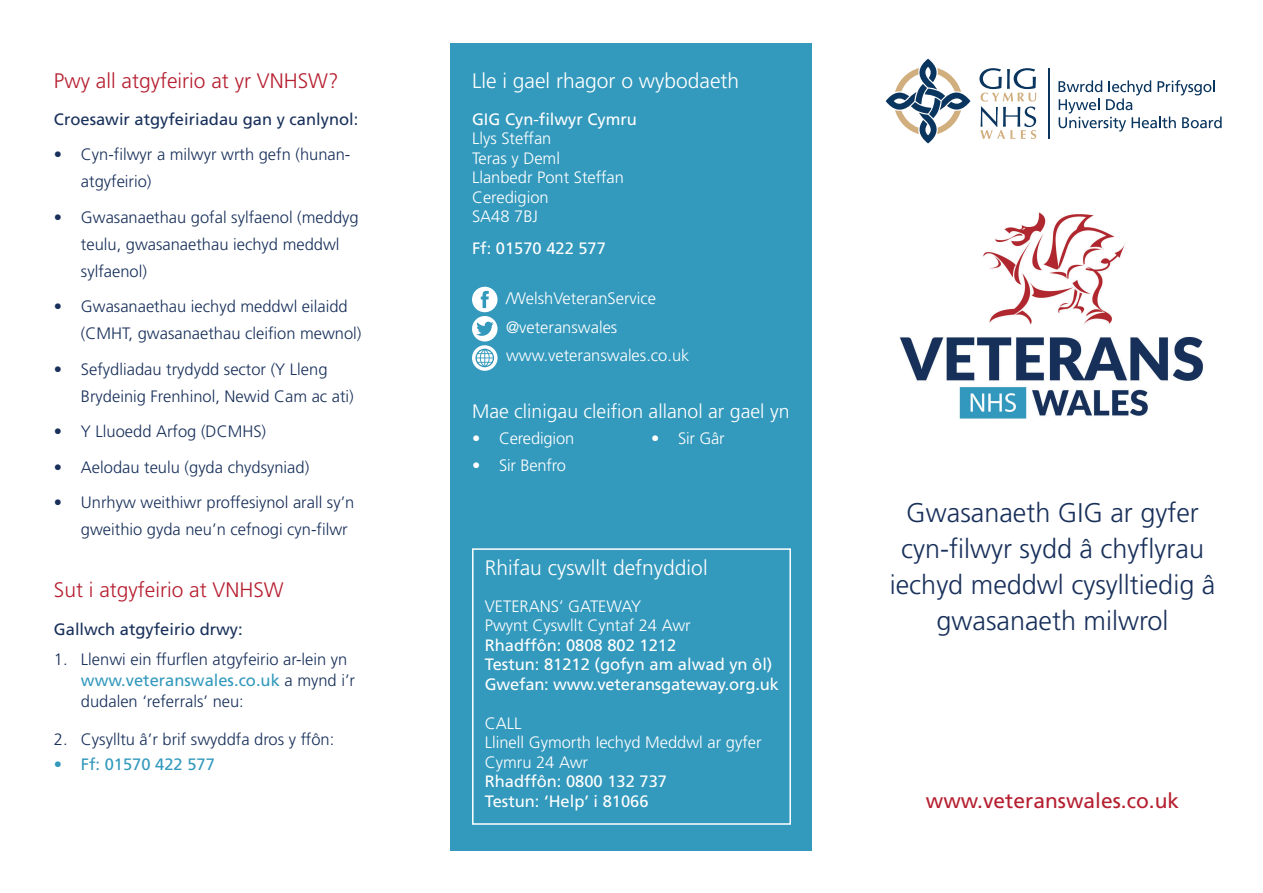
<style>
.page{position:relative;width:1263px;height:893px;background:#fff}
.page>*{position:absolute;margin:0;border:0;box-sizing:border-box;transform-origin:0 0}
.t1{font:300 27px/36px "Frutiger";color:#18305a;text-align:center}
.t2{font:300 21px "Frutiger";color:#b61f30}
.t3{font:300 21px "Frutiger";color:#fff}
.t4{font:21px "Frutiger";color:#b61f30}
.t5{font:300 19.5px "Frutiger";color:#fff}
.t6{font:300 16.5px/27px "Frutiger";color:#18305a}
.t7{font:300 16.5px/19.5px "Frutiger";color:#fff}
.t8{font:16.5px "Frutiger";color:#fff}
.t9{font:16.5px "Frutiger";color:#18305a}
.t10{font:16.5px "Frutiger";color:#3399bd}
.s1{font-weight:400;color:#3399bd}
</style>
<div class="page">
<div style="left:451px;top:43px;width:361px;height:807px;background:#3399bd"></div>
<svg style="left:886px;top:59px;width:84px;height:84px"></svg>
<svg style="left:979px;top:68px;width:57px;height:71px"></svg>
<hr style="left:1048px;top:68px;width:1px;height:71px;background:#0a355e">
<svg style="left:1058px;top:80px;width:163px;height:52px"></svg>
<div style="left:472px;top:316px;width:25px;height:25px;background:#fff;border-radius:50%"></div>
<svg style="left:476px;top:322px;width:18px;height:14px"></svg>
<div style="left:472px;top:287px;width:25px;height:25px;background:#fff;border-radius:50%"></div>
<svg style="left:481px;top:291px;width:8px;height:17px"></svg>
<svg style="left:472px;top:345px;width:25px;height:26px"></svg>
<svg style="left:475px;top:349px;width:19px;height:18px"></svg>
<div style="left:472px;top:548px;width:319px;height:277px;border:2px solid #fff"></div>
<img style="left:899px;top:212px;width:304px;height:207px">
<p class="t2" style="left:54px;top:69px;width:286px">Pwy all atgyfeirio at yr VNHSW?</p>
<p class="t9" style="left:54px;top:109px;width:306px">Croesawir atgyfeiriadau gan y canlynol:</p>
<p class="t6" style="left:81px;top:141px;width:271px;text-indent:-27px">• Cyn-filwyr a milwyr wrth gefn (hunan&shy;atgyfeirio)</p>
<p class="t6" style="left:81px;top:203px;width:279px;text-indent:-27px">• Gwasanaethau gofal sylfaenol (meddyg teulu, gwasanaethau iechyd meddwl sylfaenol)</p>
<p class="t6" style="left:81px;top:293px;width:282px;text-indent:-27px">• Gwasanaethau iechyd meddwl eilaidd (CMHT, gwasanaethau cleifion mewnol)</p>
<p class="t6" style="left:81px;top:355px;width:274px;text-indent:-27px">• Sefydliadau trydydd sector (Y Lleng<br>Brydeinig Frenhinol, Newid Cam ac ati)</p>
<p class="t6" style="left:54px;top:418px;width:214px">• Y Lluoedd Arfog (DCMHS)</p>
<p class="t6" style="left:54px;top:453px;width:257px">• Aelodau teulu (gyda chydsyniad)</p>
<p class="t6" style="left:81px;top:489px;width:275px;text-indent:-27px">• Unrhyw weithiwr proffesiynol arall sy’n gweithio gyda neu’n cefnogi cyn-filwr</p>
<p class="t2" style="left:54px;top:578px;width:231px">Sut i atgyfeirio at VNHSW</p>
<p class="t9" style="left:54px;top:620px;width:190px">Gallwch atgyfeirio drwy:</p>
<p class="t6" style="left:81px;top:648px;width:276px;line-height:21px;text-indent:-27px">1. Llenwi ein ffurflen atgyfeirio ar-lein yn <span class="s1">www.veteranswales.co.uk</span> a mynd i’r dudalen ‘referrals’ neu:</p>
<p class="t6" style="left:54px;top:725px;width:282px">2. Cysylltu â’r brif swyddfa dros y ffôn:</p>
<p class="t10" style="left:54px;top:754px;width:162px">• Ff: 01570 422 577</p>
<p class="t3" style="left:472px;top:69px;width:269px">Lle i gael rhagor o wybodaeth</p>
<p class="t8" style="left:472px;top:109px;width:166px">GIG Cyn-filwyr Cymru</p>
<p class="t7" style="left:472px;top:129px;width:81px">Llys Steffan</p>
<p class="t7" style="left:472px;top:148px;width:89px">Teras y Deml</p>
<p class="t7" style="left:472px;top:168px;width:153px">Llanbedr Pont Steffan</p>
<p class="t7" style="left:472px;top:187px;width:78px">Ceredigion</p>
<p class="t7" style="left:472px;top:207px;width:68px">SA48 7BJ</p>
<p class="t8" style="left:472px;top:239px;width:135px">Ff: 01570 422 577</p>
<p class="t7" style="left:506px;top:289px;width:152px">/WelshVeteranService</p>
<p class="t7" style="left:506px;top:317px;width:113px">@veteranswales</p>
<p class="t7" style="left:506px;top:346px;width:185px">www.veteranswales.co.uk</p>
<p class="t5" style="left:472px;top:400px;width:319px">Mae clinigau cleifion allanol ar gael yn</p>
<p class="t7" style="left:472px;top:428px;width:104px">• Ceredigion</p>
<p class="t7" style="left:472px;top:455px;width:95px">• Sir Benfro</p>
<p class="t7" style="left:651px;top:428px;width:75px">• Sir Gâr</p>
<p class="t3" style="left:485px;top:556px;width:224px">Rhifau cyswllt defnyddiol</p>
<p class="t7" style="left:485px;top:596px;width:158px">VETERANS’ GATEWAY</p>
<p class="t7" style="left:485px;top:616px;width:207px">Pwynt Cyswllt Cyntaf 24 Awr</p>
<p class="t8" style="left:485px;top:635px;width:193px">Rhadffôn: 0808 802 1212</p>
<p class="t8" style="left:485px;top:655px;width:289px">Testun: 81212 (gofyn am alwad yn ôl)</p>
<p class="t8" style="left:485px;top:674px;width:296px">Gwefan: www.veteransgateway.org.uk</p>
<p class="t7" style="left:485px;top:713px;width:38px">CALL</p>
<p class="t7" style="left:485px;top:733px;width:278px">Llinell Gymorth Iechyd Meddwl ar gyfer<br>Cymru 24 Awr</p>
<p class="t8" style="left:485px;top:772px;width:184px">Rhadffôn: 0800 132 737</p>
<p class="t8" style="left:485px;top:791px;width:165px">Testun: ‘Help’ i 81066</p>
<p class="t1" style="left:890px;top:494px;width:327px">Gwasanaeth GIG ar gyfer cyn-filwyr sydd â chyflyrau iechyd meddwl cysylltiedig â gwasanaeth milwrol</p>
<p class="t4" style="left:926px;top:788px;width:255px">www.veteranswales.co.uk</p>
</div>
